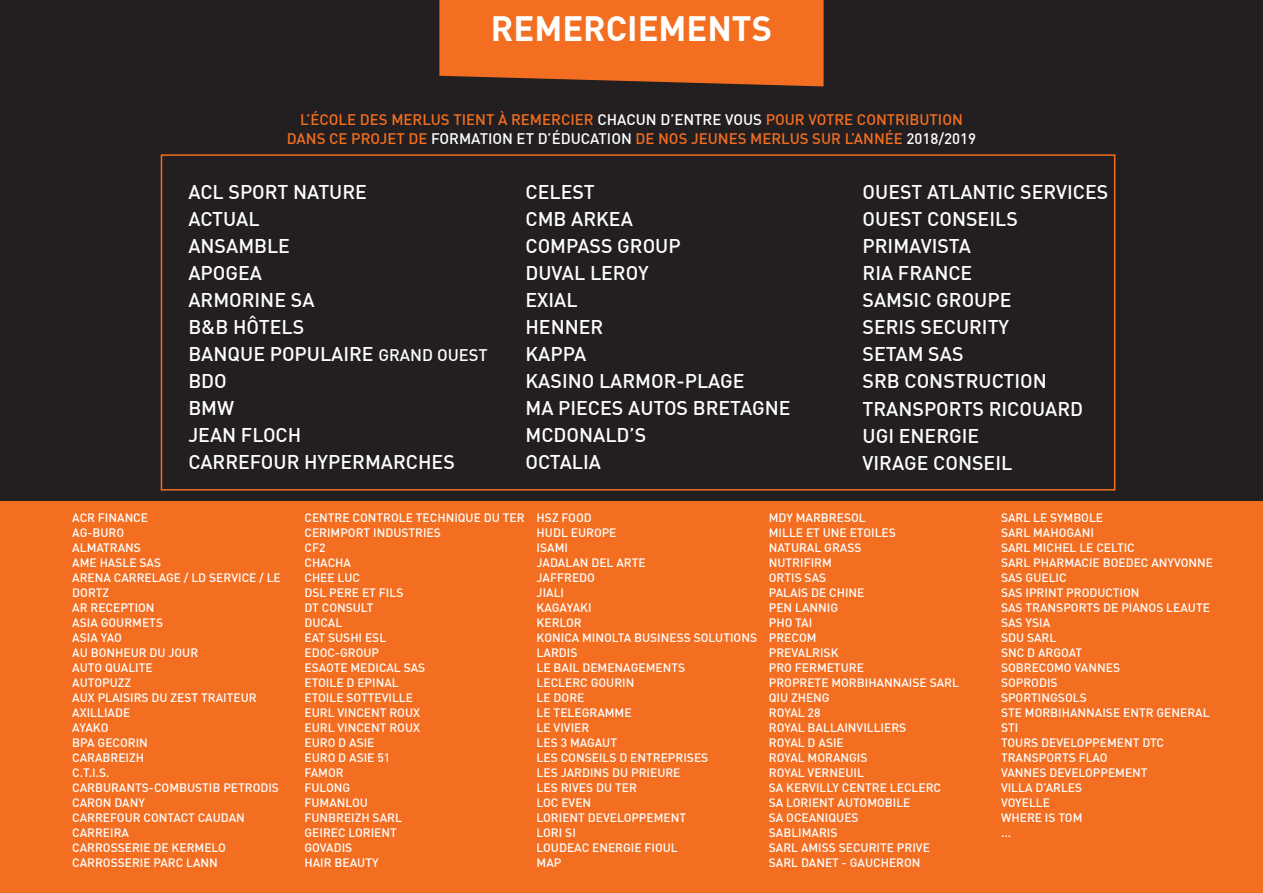
<style>
.page{position:relative;width:1263px;height:893px;background:#fff}
.page>*{position:absolute;margin:0;border:0;box-sizing:border-box;transform-origin:0 0}
.t1{font:700 34.5px "DIN Pro";color:#fff}
.t2{font:500 19.5px/27px "DIN Pro";color:#fff}
.t3{font:500 15px/19.5px "DIN Pro";color:#f36e21;text-align:center}
.t4{font:500 12px/15px "DIN Pro";color:#fff}
.s1{color:#fff}
.s2{font-size:16.5px}
</style>
<div class="page">
<div style="left:0;top:0;width:1263px;height:528px;background:#231f20"></div>
<div style="left:0;top:502px;width:1263px;height:391px;background:#f36e21"></div>
<svg style="left:439px;top:0;width:384px;height:86px;background:#e56820"></svg>
<div style="left:161px;top:154px;width:954px;height:337px;border:2px solid #f36e21"></div>
<h1 class="t1" style="left:491px;top:6px;width:283px">REMERCIEMENTS</h1>
<p class="t3" style="left:287px;top:109px;width:691px">L’ÉCOLE DES MERLUS TIENT À REMERCIER <span class="s1">CHACUN D’ENTRE VOUS</span> POUR VOTRE CONTRIBUTION<br>DANS CE PROJET DE <span class="s1">FORMATION ET D’ÉDUCATION</span> DE NOS JEUNES MERLUS SUR L’ANNÉE <span class="s1">2018/2019</span></p>
<h2 class="t2" style="left:188px;top:178px;width:301px">ACL SPORT NATURE<br>ACTUAL<br>ANSAMBLE<br>APOGEA<br>ARMORINE SA<br>B&amp;B HÔTELS<br>BANQUE POPULAIRE <span class="s2">GRAND OUEST<br></span>BDO<br>BMW<br>JEAN FLOCH<br>CARREFOUR HYPERMARCHES</h2>
<h2 class="t2" style="left:525px;top:178px;width:267px">CELEST<br>CMB ARKEA<br>COMPASS GROUP<br>DUVAL LEROY<br>EXIAL<br>HENNER<br>KAPPA<br>KASINO LARMOR-PLAGE<br>MA PIECES AUTOS BRETAGNE<br>MCDONALD’S<br>OCTALIA</h2>
<h2 class="t2" style="left:862px;top:178px;width:247px">OUEST ATLANTIC SERVICES<br>OUEST CONSEILS<br>PRIMAVISTA<br>RIA FRANCE<br>SAMSIC GROUPE<br>SERIS SECURITY<br>SETAM SAS<br>SRB CONSTRUCTION<br>TRANSPORTS RICOUARD<br>UGI ENERGIE<br>VIRAGE CONSEIL</h2>
<p class="t4" style="left:72px;top:510px;width:210px">ACR FINANCE<br>AG-BURO<br>ALMATRANS<br>AME HASLE SAS<br>ARENA CARRELAGE / LD SERVICE / LE<br>DORTZ<br>AR RECEPTION<br>ASIA GOURMETS<br>ASIA YAO<br>AU BONHEUR DU JOUR<br>AUTO QUALITE<br>AUTOPUZZ<br>AUX PLAISIRS DU ZEST TRAITEUR<br>AXILLIADE<br>AYAKO<br>BPA GECORIN<br>CARABREIZH<br>C.T.I.S.<br>CARBURANTS-COMBUSTIB PETRODIS<br>CARON DANY<br>CARREFOUR CONTACT CAUDAN<br>CARREIRA<br>CARROSSERIE DE KERMELO<br>CARROSSERIE PARC LANN</p>
<p class="t4" style="left:304px;top:510px;width:222px">CENTRE CONTROLE TECHNIQUE DU TER<br>CERIMPORT INDUSTRIES<br>CF2<br>CHACHA<br>CHEE LUC<br>DSL PERE ET FILS<br>DT CONSULT<br>DUCAL<br>EAT SUSHI ESL<br>EDOC-GROUP<br>ESAOTE MEDICAL SAS<br>ETOILE D EPINAL<br>ETOILE SOTTEVILLE<br>EURL VINCENT ROUX<br>EURL VINCENT ROUX<br>EURO D ASIE<br>EURO D ASIE 51<br>FAMOR<br>FULONG<br>FUMANLOU<br>FUNBREIZH SARL<br>GEIREC LORIENT<br>GOVADIS<br>HAIR BEAUTY</p>
<p class="t4" style="left:537px;top:510px;width:222px">HSZ FOOD<br>HUDL EUROPE<br>ISAMI<br>JADALAN DEL ARTE<br>JAFFREDO<br>JIALI<br>KAGAYAKI<br>KERLOR<br>KONICA MINOLTA BUSINESS SOLUTIONS<br>LARDIS<br>LE BAIL DEMENAGEMENTS<br>LECLERC GOURIN<br>LE DORE<br>LE TELEGRAMME<br>LE VIVIER<br>LES 3 MAGAUT<br>LES CONSEILS D ENTREPRISES<br>LES JARDINS DU PRIEURE<br>LES RIVES DU TER<br>LOC EVEN<br>LORIENT DEVELOPPEMENT<br>LORI SI<br>LOUDEAC ENERGIE FIOUL<br>MAP</p>
<p class="t4" style="left:769px;top:510px;width:192px">MDY MARBRESOL<br>MILLE ET UNE ETOILES<br>NATURAL GRASS<br>NUTRIFIRM<br>ORTIS SAS<br>PALAIS DE CHINE<br>PEN LANNIG<br>PHO TAI<br>PRECOM<br>PREVALRISK<br>PRO FERMETURE<br>PROPRETE MORBIHANNAISE SARL<br>QIU ZHENG<br>ROYAL 28<br>ROYAL BALLAINVILLIERS<br>ROYAL D ASIE<br>ROYAL MORANGIS<br>ROYAL VERNEUIL<br>SA KERVILLY CENTRE LECLERC<br>SA LORIENT AUTOMOBILE<br>SA OCEANIQUES<br>SABLIMARIS<br>SARL AMISS SECURITE PRIVE<br>SARL DANET - GAUCHERON</p>
<p class="t4" style="left:1001px;top:510px;width:213px">SARL LE SYMBOLE<br>SARL MAHOGANI<br>SARL MICHEL LE CELTIC<br>SARL PHARMACIE BOEDEC ANYVONNE<br>SAS GUELIC<br>SAS IPRINT PRODUCTION<br>SAS TRANSPORTS DE PIANOS LEAUTE<br>SAS YSIA<br>SDU SARL<br>SNC D ARGOAT<br>SOBRECOMO VANNES<br>SOPRODIS<br>SPORTINGSOLS<br>STE MORBIHANNAISE ENTR GENERAL<br>STI<br>TOURS DEVELOPPEMENT DTC<br>TRANSPORTS FLAO<br>VANNES DEVELOPPEMENT<br>VILLA D’ARLES<br>VOYELLE<br>WHERE IS TOM<br>...</p>
</div>
